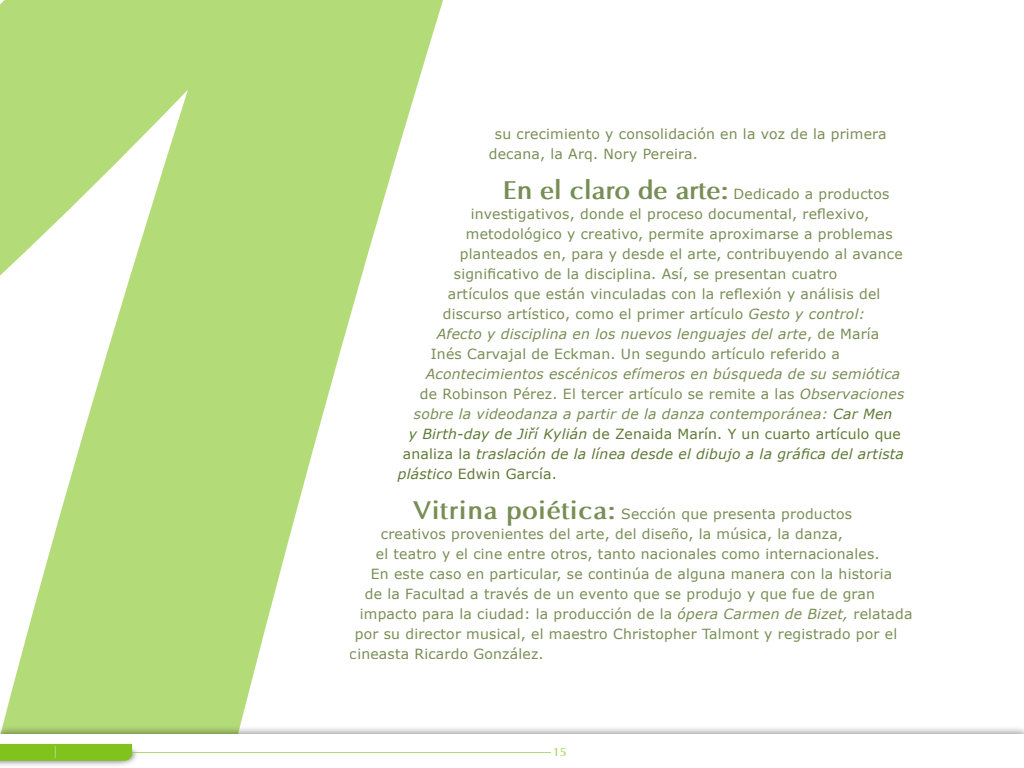
<style>
.page{position:relative;width:1024px;height:768px;background:#fff}
.page>*{position:absolute;margin:0;border:0;box-sizing:border-box;transform-origin:0 0}
.t1{font:14px/20px "Verdana";letter-spacing:.015em;color:#5f7936}
.t2{font:italic 14px "Verdana";letter-spacing:.015em;color:#5f7936}
.t3{font:14px "Verdana";letter-spacing:.015em;color:#426112}
.t4{font:italic 14px "Verdana";letter-spacing:.015em;color:#426112}
.t5{font:700 12px "Optima";color:#7fc31c}
.t6{font:700 12px "Minion Pro";color:#fff}
.s1{font-family:"Optima";font-weight:700;font-size:26px}
.s2{font-style:italic}
.s3{font-style:normal}
.s4{color:#426112}
</style>
<div class="page">
<svg style="left:0;top:0;width:443px;height:715px;fill:#b3db78"></svg>
<svg style="left:56px;top:56px;width:166px;height:92px;background:#b8dd81"></svg>
<div style="left:243px;top:56px;width:166px;height:92px;background:#b3db78"></div>
<div style="left:429px;top:56px;width:166px;height:92px;background:#fff"></div>
<svg style="left:56px;top:169px;width:166px;height:92px;fill:#b3db78"></svg>
<svg style="left:243px;top:169px;width:166px;height:92px;fill:#b3db78"></svg>
<div style="left:429px;top:169px;width:167px;height:92px;background:#fff"></div>
<svg style="left:56px;top:282px;width:166px;height:92px;fill:#b3db78"></svg>
<svg style="left:243px;top:282px;width:166px;height:92px;fill:#b3db78"></svg>
<div style="left:429px;top:282px;width:167px;height:92px;background:#fff"></div>
<svg style="left:56px;top:395px;width:166px;height:92px;background:#bee08c"></svg>
<svg style="left:243px;top:395px;width:166px;height:92px"></svg>
<div style="left:429px;top:395px;width:167px;height:92px;background:#fff"></div>
<div style="left:56px;top:508px;width:166px;height:92px;background:#b3db78"></div>
<svg style="left:243px;top:508px;width:166px;height:92px"></svg>
<div style="left:429px;top:508px;width:167px;height:92px;background:#fff"></div>
<div style="left:56px;top:621px;width:166px;height:92px;background:#b3db78"></div>
<svg style="left:243px;top:621px;width:166px;height:92px"></svg>
<div style="left:429px;top:621px;width:167px;height:92px;background:#fff"></div>
<img style="left:0;top:715px;width:1024px;height:19px">
<img style="left:0;top:745px;width:137px;height:21px">
<div style="left:0;top:744px;width:132px;height:17px;background:#7fc31c"></div>
<hr style="left:132px;top:752px;width:419px;height:1px;background:#7fc31c">
<p class="t1" style="left:489px;top:123px;width:399px;text-indent:6px">su crecimiento y consolidación en la voz de la primera decana, la Arq. Nory Pereira.</p>
<p class="t1" style="left:503px;top:183px;width:388px"><span class="s1">En el claro de arte:</span> Dedicado a productos</p>
<p class="t1" style="left:471px;top:203px;width:400px">investigativos, donde el proceso documental, reflexivo,</p>
<p class="t1" style="left:466px;top:223px;width:428px">metodológico y creativo, permite aproximarse a problemas</p>
<p class="t1" style="left:460px;top:243px;width:444px">planteados en, para y desde el arte, contribuyendo al avance</p>
<p class="t1" style="left:454px;top:263px;width:385px">significativo de la disciplina. Así, se presentan cuatro</p>
<p class="t1" style="left:448px;top:283px;width:434px">artículos que están vinculadas con la reflexión y análisis del</p>
<p class="t1" style="left:443px;top:303px;width:424px">discurso artístico, como el primer artículo <span class="s2">Gesto y control:</span></p>
<p class="t2" style="left:437px;top:324px;width:444px">Afecto y disciplina en los nuevos lenguajes del arte<span class="s3">, de María</span></p>
<p class="t1" style="left:431px;top:343px;width:411px">Inés Carvajal de Eckman. Un segundo artículo referido a</p>
<p class="t2" style="left:426px;top:364px;width:476px">Acontecimientos escénicos efímeros en búsqueda de su semiótica</p>
<p class="t1" style="left:420px;top:383px;width:486px">de Robinson Pérez. El tercer artículo se remite a las <span class="s2">Observaciones</span></p>
<p class="t2" style="left:414px;top:404px;width:480px">sobre la videodanza a partir de la danza contemporánea: <span class="s4">Car Men</span></p>
<p class="t3" style="left:409px;top:424px;width:494px"><span class="s2">y Birth-day de Jiří Kylián</span> de Zenaida Marín. Y un cuarto artículo que</p>
<p class="t4" style="left:403px;top:444px;width:503px"><span class="s3">analiza la</span> traslación de la línea desde el dibujo a la gráfica del artista</p>
<p class="t3" style="left:398px;top:464px;width:160px"><span class="s2">plástico</span> Edwin García.</p>
<p class="t1" style="left:413px;top:503px;width:441px"><span class="s1">Vitrina poiética:</span> Sección que presenta productos</p>
<p class="t1" style="left:381px;top:523px;width:464px">creativos provenientes del arte, del diseño, la música, la danza,</p>
<p class="t1" style="left:376px;top:543px;width:505px">el teatro y el cine entre otros, tanto nacionales como internacionales.</p>
<p class="t1" style="left:371px;top:563px;width:523px">En este caso en particular, se continúa de alguna manera con la historia</p>
<p class="t1" style="left:365px;top:583px;width:512px">de la Facultad a través de un evento que se produjo y que fue de gran</p>
<p class="t1" style="left:360px;top:603px;width:554px">impacto para la ciudad: la producción de la <span class="s2">ópera Carmen de Bizet,</span> relatada</p>
<p class="t1" style="left:355px;top:623px;width:544px">por su director musical, el maestro Christopher Talmont y registrado por el</p>
<p class="t1" style="left:350px;top:643px;width:195px">cineasta Ricardo González.</p>
<p class="t6" style="left:53px;top:743px;width:5px">|</p>
<p class="t5" style="left:552px;top:745px;width:16px">15</p>
</div>
